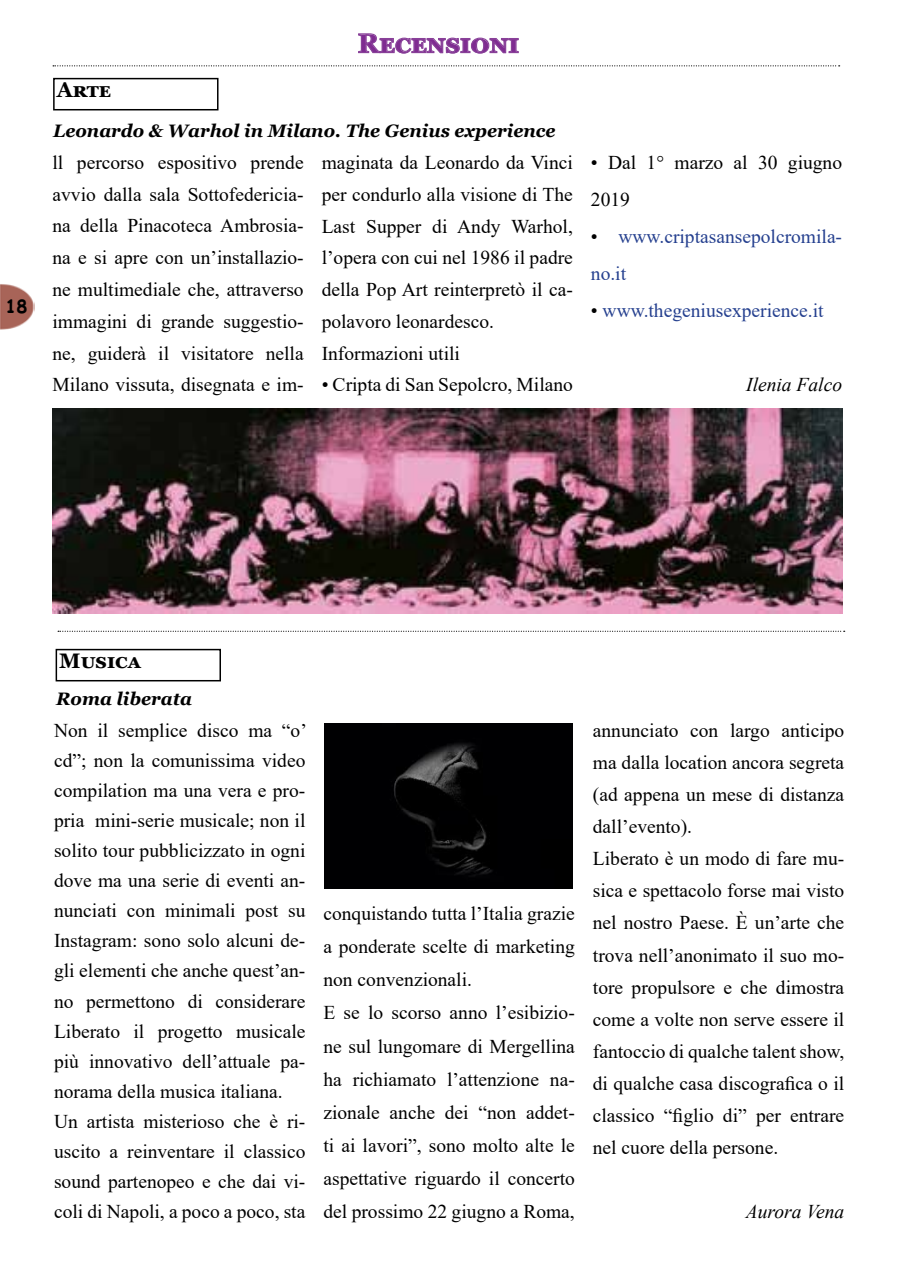
<style>
.page{position:relative;width:898px;height:1272px;background:#fff}
.page>*{position:absolute;margin:0;border:0;box-sizing:border-box;transform-origin:0 0}
.t1{font:700 27px "Georgia";letter-spacing:.005em;color:#7f2c91}
.t2{font:700 21px "Georgia";color:#000}
.t3{font:19.5px/30px "Times New Roman";color:#000}
.t4{font:19.5px/37px "Times New Roman";color:#25408f}
.t5{font:italic 19.5px "Times New Roman";color:#000}
.t6{font:italic 700 18px "Georgia";color:#000}
.t7{font:700 18px "Comic Sans MS";color:#000}
.s1{color:#000}
</style>
<div class="page">
<div style="left:56px;top:649px;width:165px;height:32px;border:2px solid #000"></div>
<svg style="left:358px;top:33px;width:161px;height:21px"></svg>
<svg style="left:53px;top:65px;width:786px;height:1px"></svg>
<svg style="left:58px;top:630px;width:786px;height:2px"></svg>
<div style="left:53px;top:78px;width:165px;height:32px;border:2px solid #000"></div>
<img style="left:52px;top:408px;width:790px;height:205px">
<img style="left:324px;top:723px;width:248px;height:165px">
<img style="left:0;top:284px;width:34px;height:46px">
<p class="t7" style="left:5px;top:293px;width:23px">18</p>
<p class="t2" style="left:57px;top:77px;width:56px">Arte</p>
<h1 class="t1" style="left:357px;top:26px;width:163px">recensioni</h1>
<p class="t6" style="left:53px;top:119px;width:503px">Leonardo &amp; Warhol in Milano. The Genius experience</p>
<p class="t3" style="left:52px;top:146px;width:252px;line-height:31.8px;text-align:justify">ll percorso espositivo prende avvio dalla sala Sottofedericia&shy;na della Pinacoteca Ambrosia&shy;na e si apre con un’installazio&shy;ne multimediale che, attraverso immagini di grande suggestio&shy;ne, guiderà il visitatore nella Milano vissuta, disegnata e im-</p>
<p class="t3" style="left:321px;top:146px;width:252px;line-height:31.8px">maginata da Leonardo da Vinci per condurlo alla visione di The<br>Last Supper di Andy Warhol, l’opera con cui nel 1986 il padre della Pop Art reinterpretò il ca&shy;polavoro leonardesco.<br>Informazioni utili</p>
<p class="t3" style="left:321px;top:369px;width:253px">• Cripta di San Sepolcro, Milano</p>
<p class="t3" style="left:590px;top:143px;width:252px;line-height:37px">• Dal 1° marzo al 30 giugno<br>2019</p>
<p class="t4" style="left:590px;top:217px;width:252px"><span class="s1">•</span> www.criptasansepolcromila&shy;no.it</p>
<p class="t4" style="left:590px;top:291px;width:234px"><span class="s1">•</span> www.thegeniusexperience.it</p>
<p class="t5" style="left:746px;top:371px;width:97px">Ilenia Falco</p>
<p class="t2" style="left:59px;top:647px;width:82px">Musica</p>
<p class="t6" style="left:56px;top:687px;width:137px">Roma liberata</p>
<p class="t3" style="left:54px;top:714px;width:254px">Non il semplice disco ma “o’ cd”; non la comunissima video compilation ma una vera e pro&shy;pria mini-serie musicale; non il solito tour pubblicizzato in ogni dove ma una serie di eventi an&shy;nunciati con minimali post su<br>Instagram: sono solo alcuni de&shy;gli elementi che anche quest’an&shy;no permettono di considerare<br>Liberato il progetto musicale più innovativo dell’attuale pa&shy;norama della musica italiana.<br>Un artista misterioso che è ri&shy;uscito a reinventare il classico sound partenopeo e che dai vi&shy;coli di Napoli, a poco a poco, sta</p>
<p class="t3" style="left:323px;top:896px;width:253px;line-height:33.2px">conquistando tutta l’Italia grazie a ponderate scelte di marketing non convenzionali.<br>E se lo scorso anno l’esibizio&shy;ne sul lungomare di Mergellina ha richiamato l’attenzione na&shy;zionale anche dei “non addet&shy;ti ai lavori”, sono molto alte le aspettative riguardo il concerto del prossimo 22 giugno a Roma,</p>
<p class="t3" style="left:592px;top:713px;width:253px;line-height:32.1px">annunciato con largo anticipo ma dalla location ancora segreta (ad appena un mese di distanza dall’evento).<br>Liberato è un modo di fare mu&shy;sica e spettacolo forse mai visto nel nostro Paese. È un’arte che trova nell’anonimato il suo mo&shy;tore propulsore e che dimostra come a volte non serve essere il fantoccio di qualche talent show, di qualche casa discografica o il classico “figlio di” per entrare nel cuore della persone.</p>
<p class="t5" style="left:745px;top:1198px;width:100px">Aurora Vena</p>
</div>
